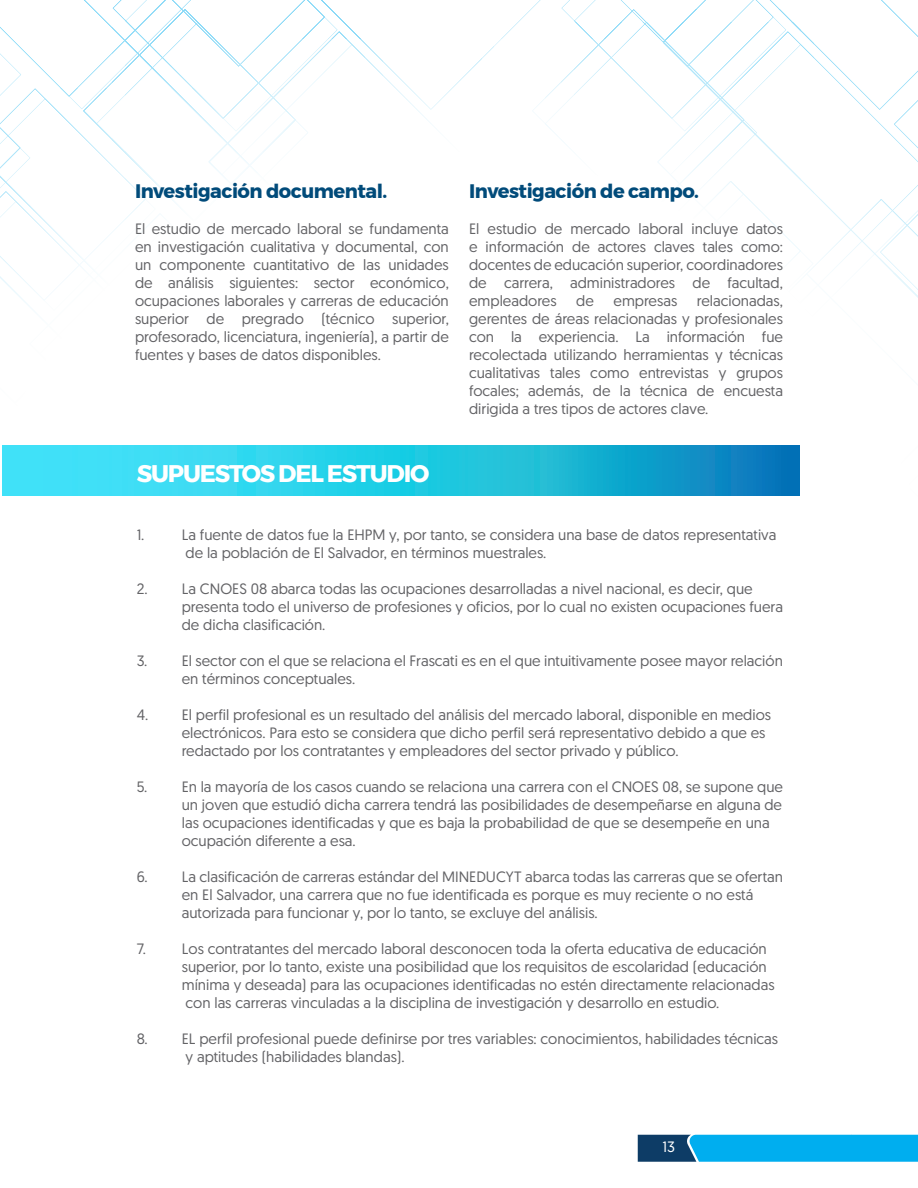
<style>
.page{position:relative;width:918px;height:1188px;background:#fff}
.page>*{position:absolute;margin:0;border:0;box-sizing:border-box;transform-origin:0 0}
.t1{font:700 24px "Montserrat";letter-spacing:-.05em;color:#fff}
.t2{font:700 19.5px "Montserrat";letter-spacing:-.025em;color:#014b7a}
.t3{font:15px/18px "Geomanist";color:#636366}
.t4{font:15px "Geomanist";color:#fff}
</style>
<div class="page">
<svg style="left:638px;top:1135px;width:280px;height:27px;background:#079ad5"></svg>
<svg style="left:2px;top:446px;width:797px;height:50px;background:#25c0df"></svg>
<h2 class="t2" style="left:135px;top:175px;width:254px">Investigación documental.</h2>
<p class="t3" style="left:135px;top:219px;width:315px;text-align:justify">El estudio de mercado laboral se fundamenta en investigación cualitativa y documental, con un componente cuantitativo de las unidades de análisis siguientes: sector económico, ocupaciones laborales y carreras de educación superior de pregrado (técnico superior, profesorado, licenciatura, ingeniería), a partir de fuentes y bases de datos disponibles.</p>
<h1 class="t1" style="left:137px;top:454px;width:294px">SUPUESTOS DEL ESTUDIO</h1>
<h2 class="t2" style="left:469px;top:175px;width:231px">Investigación de campo.</h2>
<p class="t3" style="left:469px;top:219px;width:315px;text-align:justify">El estudio de mercado laboral incluye datos e información de actores claves tales como: docentes de educación superior, coordinadores de carrera, administradores de facultad, empleadores</p>
<p class="t3" style="left:469px;top:291px;width:315px;text-align:justify;text-indent:228px">relacionadas, gerentes de áreas relacionadas y profesionales con la experiencia. La información fue recolectada utilizando herramientas y técnicas cualitativas tales como entrevistas y grupos focales; además, de la técnica de encuesta dirigida a tres tipos de actores clave.</p>
<p class="t3" style="left:576px;top:291px;width:19px">de</p>
<p class="t3" style="left:614px;top:291px;width:65px">empresas</p>
<p class="t3" style="left:137px;top:525px;width:9px">1.</p>
<p class="t3" style="left:182px;top:525px;width:596px">La fuente de datos fue la EHPM y, por tanto, se considera una base de datos representativa de la población de El Salvador, en términos muestrales.</p>
<p class="t3" style="left:182px;top:579px;width:603px;text-indent:-45px">2. La CNOES 08 abarca todas las ocupaciones desarrolladas a nivel nacional, es decir, que presenta todo el universo de profesiones y oficios, por lo cual no existen ocupaciones fuera de dicha clasificación.</p>
<p class="t3" style="left:182px;top:651px;width:603px;text-indent:-45px">3. El sector con el que se relaciona el Frascati es en el que intuitivamente posee mayor relación en términos conceptuales.</p>
<p class="t3" style="left:182px;top:705px;width:591px;text-indent:-45px">4. El perfil profesional es un resultado del análisis del mercado laboral, disponible en medios electrónicos. Para esto se considera que dicho perfil será representativo debido a que es redactado por los contratantes y empleadores del sector privado y público.</p>
<p class="t3" style="left:182px;top:777px;width:603px;text-indent:-45px">5. En la mayoría de los casos cuando se relaciona una carrera con el CNOES 08, se supone que un joven que estudió dicha carrera tendrá las posibilidades de desempeñarse en alguna de las ocupaciones identificadas y que es baja la probabilidad de que se desempeñe en una ocupación diferente a esa.</p>
<p class="t3" style="left:182px;top:867px;width:603px;text-indent:-45px">6. La clasificación de carreras estándar del MINEDUCYT abarca todas las carreras que se ofertan en El Salvador, una carrera que no fue identificada es porque es muy reciente o no está autorizada para funcionar y, por lo tanto, se excluye del análisis.</p>
<p class="t3" style="left:182px;top:939px;width:594px;text-indent:-45px">7. Los contratantes del mercado laboral desconocen toda la oferta educativa de educación superior, por lo tanto, existe una posibilidad que los requisitos de escolaridad (educación mínima y deseada) para las ocupaciones identificadas no estén directamente relacionadas con las carreras vinculadas a la disciplina de investigación y desarrollo en estudio.</p>
<p class="t3" style="left:186px;top:1029px;width:594px;text-indent:-49px">8. EL perfil profesional puede definirse por tres variables: conocimientos, habilidades técnicas y aptitudes (habilidades blandas).</p>
<p class="t4" style="left:662px;top:1137px;width:14px">13</p>
</div>
